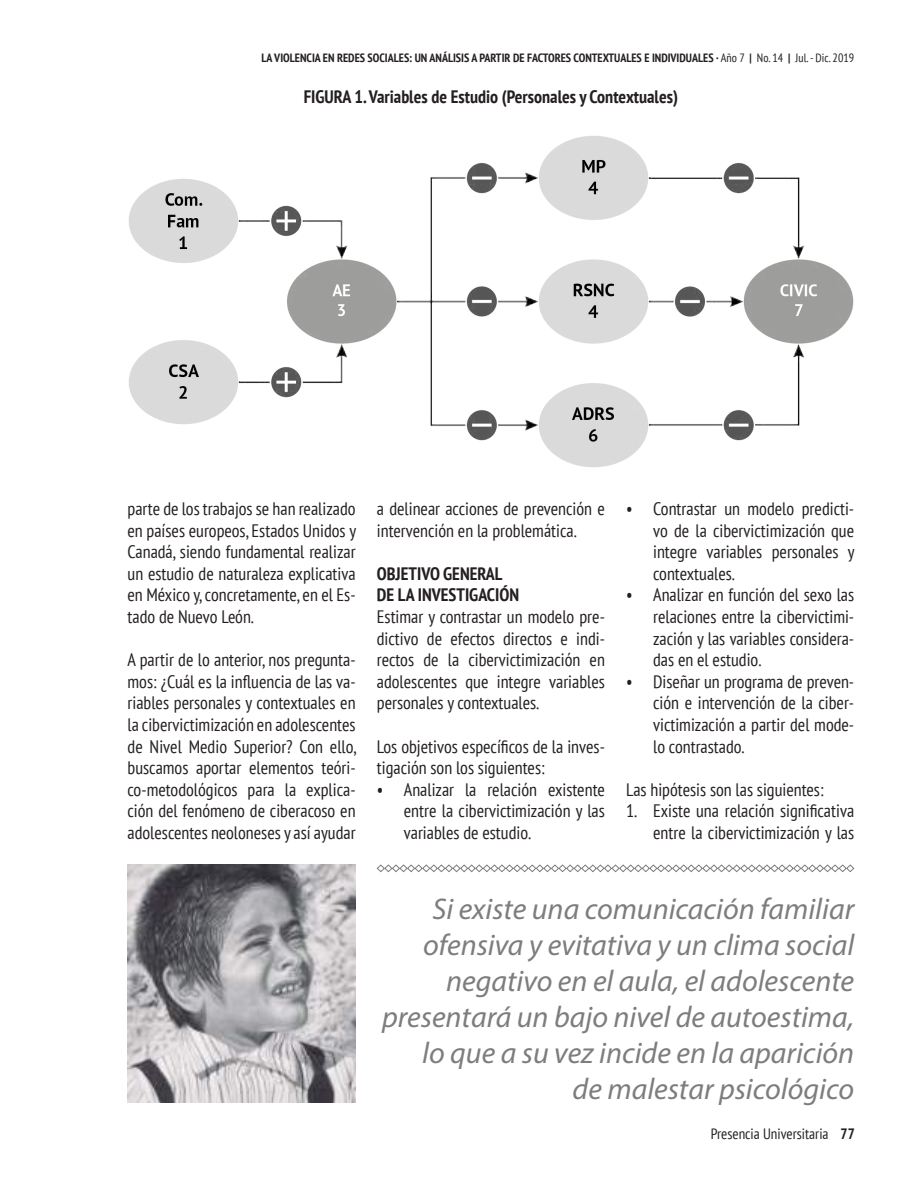
<style>
.page{position:relative;width:918px;height:1188px;background:#fff}
.page>*{position:absolute;margin:0;border:0;box-sizing:border-box;transform-origin:0 0}
.t1{font:italic 30px/36px "Myriad Pro";color:#7d7c7e;text-align:right}
.t2{font:condensed 18px/21.6px "PT Sans";color:#241f1f;text-align:justify}
.t3{font:700 condensed 18px/21.6px "PT Sans";color:#241f1f}
.t4{font:condensed 15px "PT Sans";color:#241f1f}
.t5{font:700 condensed 12px "PT Sans";color:#241f1f}
.s1{font-weight:400}
.s2{font-weight:700}
</style>
<div class="page">
<img style="left:129px;top:136px;width:725px;height:331px">
<svg style="left:376px;top:864px;width:479px;height:9px"></svg>
<img style="left:128px;top:865px;width:228px;height:238px">
<p class="t5" style="left:261px;top:50px;width:594px">LA VIOLENCIA EN REDES SOCIALES: UN ANÁLISIS A PARTIR DE FACTORES CONTEXTUALES E INDIVIDUALES · <span class="s1">Año 7</span> | <span class="s1">No. 14</span> | <span class="s1">Jul. - Dic. 2019</span></p>
<p class="t3" style="left:304px;top:86px;width:376px">FIGURA 1. Variables de Estudio (Personales y Contextuales)</p>
<p class="t2" style="left:128px;top:497px;width:230px">parte de los trabajos se han realizado en países europeos, Estados Unidos y Canadá, siendo fundamental realizar un estudio de naturaleza explicativa en México y, concretamente, en el Es&shy;tado de Nuevo León.</p>
<p class="t2" style="left:128px;top:649px;width:231px">A partir de lo anterior, nos pregunta&shy;mos: ¿Cuál es la influencia de las va&shy;riables personales y contextuales en la cibervictimización en adolescentes de Nivel Medio Superior? Con ello, buscamos aportar elementos teóri&shy;co-metodológicos para la explica&shy;ción del fenómeno de ciberacoso en adolescentes neoloneses y así ayudar</p>
<p class="t2" style="left:377px;top:497px;width:230px">a delinear acciones de prevención e intervención en la problemática.</p>
<p class="t3" style="left:377px;top:562px;width:144px">OBJETIVO GENERAL<br>DE LA INVESTIGACIÓN</p>
<p class="t2" style="left:377px;top:605px;width:230px">Estimar y contrastar un modelo pre&shy;dictivo de efectos directos e indi&shy;rectos de la cibervictimización en adolescentes que integre variables personales y contextuales.</p>
<p class="t2" style="left:377px;top:735px;width:230px">Los objetivos específicos de la inves&shy;tigación son los siguientes:</p>
<p class="t2" style="left:404px;top:778px;width:203px;text-indent:-27px">• Analizar la relación existente entre la cibervictimización y las variables de estudio.</p>
<p class="t2" style="left:653px;top:497px;width:203px;text-indent:-27px">• Contrastar un modelo predicti&shy;vo de la cibervictimización que integre variables personales y contextuales.</p>
<p class="t2" style="left:653px;top:584px;width:203px;text-indent:-27px">• Analizar en función del sexo las relaciones entre la cibervictimi&shy;zación y las variables considera&shy;das en el estudio.</p>
<p class="t2" style="left:653px;top:670px;width:203px;text-indent:-27px">• Diseñar un programa de preven&shy;ción e intervención de la ciber&shy;victimización a partir del mode&shy;lo contrastado.</p>
<p class="t2" style="left:626px;top:778px;width:199px">Las hipótesis son las siguientes:</p>
<p class="t2" style="left:626px;top:800px;width:230px;text-align:right">1. Existe una relación significativa entre la cibervictimización y las</p>
<h1 class="t1" style="left:382px;top:891px;width:474px">Si existe una comunicación familiar ofensiva y evitativa y un clima social negativo en el aula, el adolescente presentará un bajo nivel de autoestima, lo que a su vez incide en la aparición<br>de malestar psicológico</h1>
<p class="t4" style="left:711px;top:1125px;width:146px">Presencia Universitaria <span class="s2">77</span></p>
</div>
